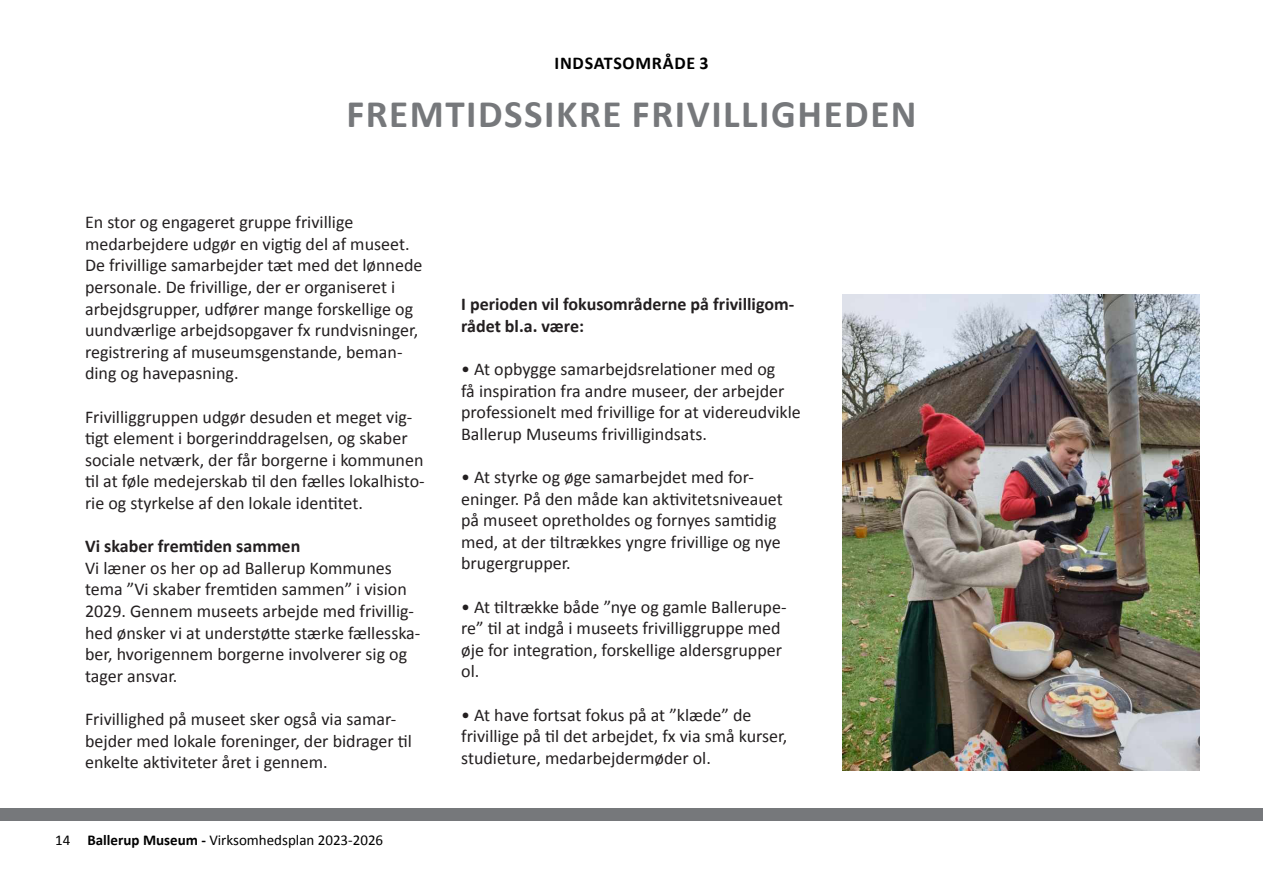
<style>
.page{position:relative;width:1263px;height:893px;background:#fff}
.page>*{position:absolute;margin:0;border:0;box-sizing:border-box;transform-origin:0 0}
.t1{font:700 39px "Calibri";letter-spacing:.04em;color:#76787b}
.t2{font:18px/21.6px "Calibri";color:#231f20}
.t3{font:700 18px/21.6px "Calibri";color:#231f20}
.t4{font:700 18px "Calibri";letter-spacing:.04em;color:#000}
.t5{font:15px "Calibri";color:#000}
.s1{font-weight:700}
</style>
<div class="page">
<div style="left:0;top:808px;width:1263px;height:13px;background:#76787b"></div>
<img style="left:842px;top:294px;width:357px;height:476px">
<p class="t4" style="left:555px;top:51px;width:156px">INDSATSOMRÅDE 3</p>
<p class="t1" style="left:346px;top:89px;width:572px">FREMTIDSSIKRE FRIVILLIGHEDEN</p>
<p class="t2" style="left:85px;top:212px;width:270px">En stor og engageret gruppe frivillige</p>
<p class="t2" style="left:85px;top:233px;width:326px">medarbejdere udgør en vigtig del af museet.</p>
<p class="t2" style="left:85px;top:255px;width:339px">De frivillige samarbejder tæt med det lønnede personale. De frivillige, der er organiseret i arbejdsgrupper, udfører mange forskellige og uundværlige arbejdsopgaver fx rundvisninger, registrering af museumsgenstande, beman&shy;ding og havepasning.</p>
<p class="t2" style="left:85px;top:406px;width:341px">Frivilliggruppen udgør desuden et meget vig&shy;tigt element i borgerinddragelsen, og skaber sociale netværk, der får borgerne i kommunen til at føle medejerskab til den fælles lokalhisto&shy;rie og styrkelse af den lokale identitet.</p>
<p class="t3" style="left:85px;top:535px;width:217px">Vi skaber fremtiden sammen</p>
<p class="t2" style="left:85px;top:557px;width:337px">Vi læner os her op ad Ballerup Kommunes tema ”Vi skaber fremtiden sammen” i vision 2029. Gennem museets arbejde med frivillig&shy;hed ønsker vi at understøtte stærke fællesska&shy;ber, hvorigennem borgerne involverer sig og tager ansvar.</p>
<p class="t2" style="left:85px;top:708px;width:328px">Frivillighed på museet sker også via samar&shy;bejder med lokale foreninger, der bidrager til enkelte aktiviteter året i gennem.</p>
<p class="t5" style="left:55px;top:830px;width:329px">14 <span class="s1">Ballerup Museum -</span> Virksomhedsplan 2023-2026</p>
<p class="t3" style="left:461px;top:293px;width:334px">I perioden vil fokusområderne på frivilligom&shy;rådet bl.a. være:</p>
<p class="t2" style="left:461px;top:358px;width:341px">• At opbygge samarbejdsrelationer med og<br>få inspiration fra andre museer, der arbejder professionelt med frivillige for at videreudvikle Ballerup Museums frivilligindsats.</p>
<p class="t2" style="left:461px;top:466px;width:323px">• At styrke og øge samarbejdet med for&shy;eninger. På den måde kan aktivitetsniveauet på museet opretholdes og fornyes samtidig med, at der tiltrækkes yngre frivillige og nye brugergrupper.</p>
<p class="t2" style="left:461px;top:596px;width:327px">• At tiltrække både ”nye og gamle Ballerupe&shy;re” til at indgå i museets frivilliggruppe med øje for integration, forskellige aldersgrupper ol.</p>
<p class="t2" style="left:461px;top:704px;width:328px">• At have fortsat fokus på at ”klæde” de frivillige på til det arbejdet, fx via små kurser, studieture, medarbejdermøder ol.</p>
</div>
